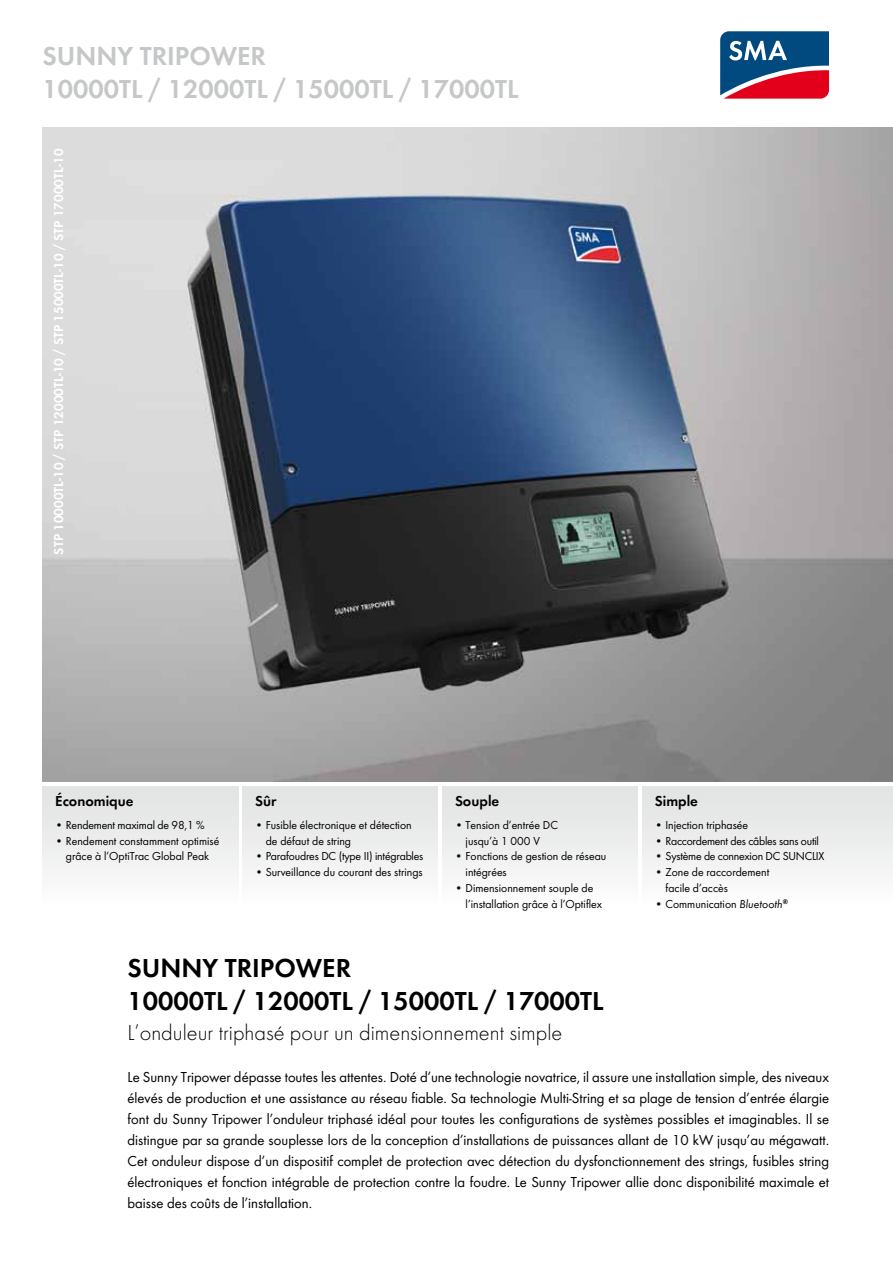
<style>
.page{position:relative;width:893px;height:1263px;background:#fff}
.page>*{position:absolute;margin:0;border:0;box-sizing:border-box;transform-origin:0 0}
.t1{font:600 27px/33px "SMA Futura Global";color:#c6c7c8}
.t2{font:600 27px/33px "SMA Futura Global";color:#000}
.t3{font:22.5px "SMA Futura Global Light";color:#000}
.t4{font:15px/21px "SMA Futura Global";color:#000;text-align:justify}
.t5{font:600 15px "SMA Futura Global";color:#000}
.t6{font:600 13.5px "SMA Futura Global";color:#fff}
.t7{font:12px/15.8px "SMA Futura Global";color:#000}
.t8{font:12px "SMA Futura Global";letter-spacing:-.02em;color:#000}
.s1{font-style:italic}
</style>
<div class="page">
<svg style="left:720px;top:31px;width:109px;height:68px;background:#645177"></svg>
<img style="left:43px;top:128px;width:850px;height:654px">
<div style="left:43px;top:787px;width:195px;height:119px;background:linear-gradient(to bottom,#e0e1e2,#fdfdfd)"></div>
<div style="left:242px;top:787px;width:196px;height:119px;background:linear-gradient(to bottom,#e0e1e2,#fdfdfd)"></div>
<div style="left:442px;top:787px;width:196px;height:119px;background:linear-gradient(to bottom,#e0e1e2,#fdfdfd)"></div>
<div style="left:642px;top:787px;width:251px;height:119px;background:linear-gradient(to bottom,#e0e1e2,#fdfdfd)"></div>
<h1 class="t1" style="left:43px;top:39px;width:478px">SUNNY TRIPOWER<br>10000TL / 12000TL / 15000TL / 17000TL</h1>
<p class="t6" style="left:51px;top:555px;width:407px;rotate:-90deg">STP 10000TL-10 / STP 12000TL-10 / STP 15000TL-10 / STP 17000TL-10</p>
<p class="t5" style="left:55px;top:792px;width:80px">Économique</p>
<p class="t7" style="left:55px;top:817px;width:151px">• Rendement maximal de 98,1 %</p>
<p class="t7" style="left:55px;top:833px;width:166px;text-align:center">• Rendement constamment optimisé grâce à l’OptiTrac Global Peak</p>
<p class="t5" style="left:255px;top:792px;width:23px">Sûr</p>
<p class="t7" style="left:266px;top:817px;width:147px;text-indent:-11px">• Fusible électronique et détection de défaut de string</p>
<p class="t7" style="left:255px;top:848px;width:170px">• Parafoudres DC (type II) intégrables</p>
<p class="t7" style="left:255px;top:864px;width:169px">• Surveillance du courant des strings</p>
<p class="t5" style="left:455px;top:792px;width:46px">Souple</p>
<p class="t7" style="left:466px;top:817px;width:94px;text-indent:-11px">• Tension d’entrée DC jusqu’à 1 000 V</p>
<p class="t7" style="left:466px;top:848px;width:142px;text-indent:-11px">• Fonctions de gestion de réseau intégrées</p>
<p class="t7" style="left:466px;top:880px;width:138px;text-indent:-11px">• Dimensionnement souple de l’installation grâce à l’Optiflex</p>
<p class="t5" style="left:655px;top:792px;width:45px">Simple</p>
<p class="t7" style="left:655px;top:817px;width:95px">• Injection triphasée</p>
<p class="t8" style="left:655px;top:833px;width:166px">• Raccordement des câbles sans outil</p>
<p class="t8" style="left:655px;top:849px;width:171px">• Système de connexion DC SUNCLIX</p>
<p class="t7" style="left:665px;top:864px;width:105px;text-indent:-11px">• Zone de raccordement facile d’accès</p>
<p class="t7" style="left:655px;top:896px;width:134px">• Communication <span class="s1">Bluetooth</span><sup>®</sup></p>
<h1 class="t2" style="left:128px;top:951px;width:478px;text-indent:97px">Tripower<br>10000TL / 12000TL / 15000TL / 17000TL</h1>
<h2 class="t3" style="left:128px;top:1019px;width:436px">L’onduleur triphasé pour un dimensionnement simple</h2>
<p class="t4" style="left:128px;top:1066px;width:703px">Le Sunny Tripower dépasse toutes les attentes. Doté d’une technologie novatrice, il assure une installation simple, des niveaux élevés de production et une assistance au réseau fiable. Sa technologie Multi-String et sa plage de tension d’entrée élargie font du Sunny Tripower l’onduleur triphasé idéal pour toutes les configurations de systèmes possibles et imaginables. Il se distingue par sa grande souplesse lors de la conception d’installations de puissances allant de 10 kW jusqu’au mégawatt.<br>Cet onduleur dispose d’un dispositif complet de protection avec détection du dysfonctionnement des strings, fusibles string électroniques et fonction intégrable de protection contre la foudre. Le Sunny Tripower allie donc disponibilité maximale et baisse des coûts de l’installation.</p>
<h1 class="t2" style="left:128px;top:951px;width:34px">Sunny</h1>
</div>
